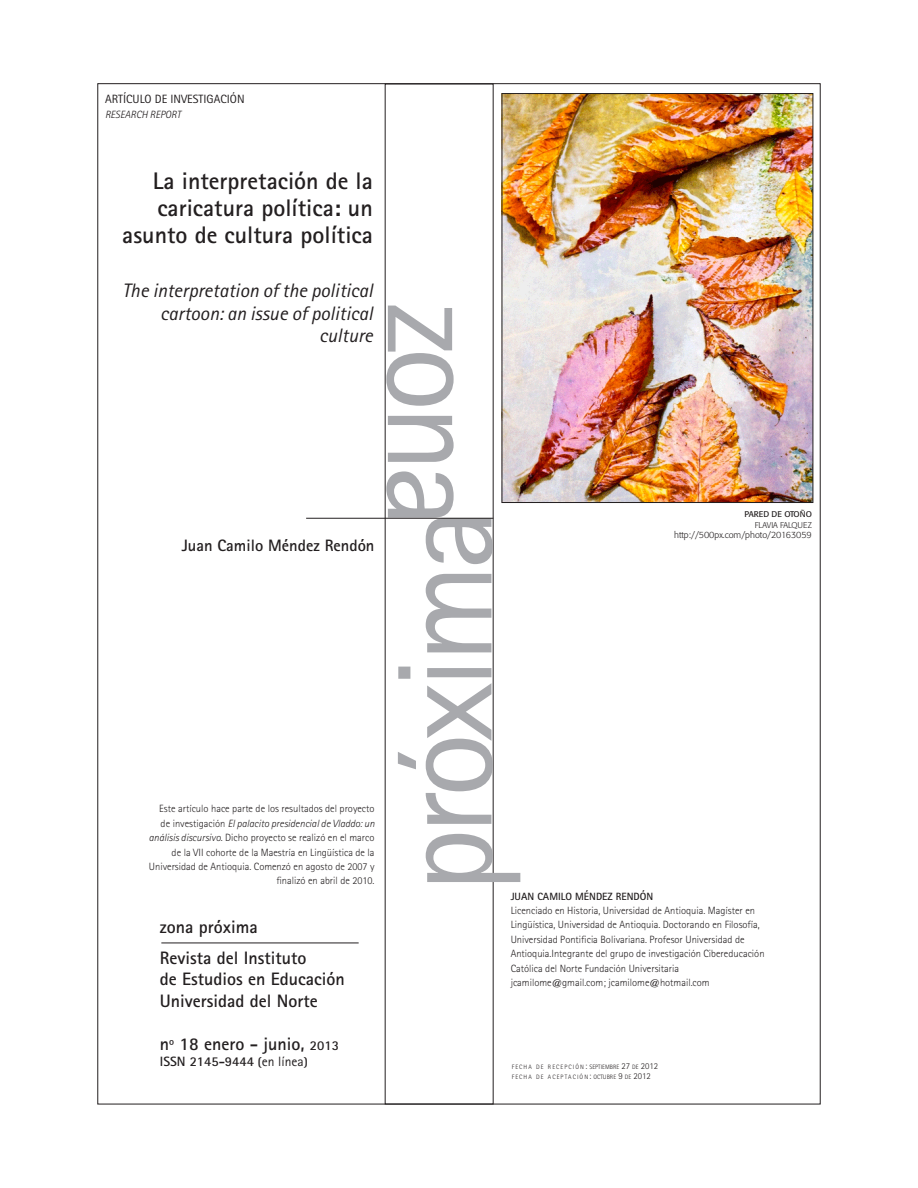
<style>
.page{position:relative;width:918px;height:1188px;background:#fff}
.page>*{position:absolute;margin:0;border:0;box-sizing:border-box;transform-origin:0 0}
.t1{font:135px "AT Rotis Sans Serif";letter-spacing:-.05em;color:#a8a9ad}
.Titulo_de_cap{font:700 24px/27px "AT Rotis Sans Serif";color:#231f20;text-align:right}
.Titulo_de_Cap_en_Ing{font:italic 19.5px/22.5px "AT Rotis Sans Serif";color:#231f20;text-align:right}
.t2{font:700 18px "AT Rotis Sans Serif";color:#231f20}
.Autores{font:700 16.5px "AT Rotis Sans Serif";color:#231f20}
.t3{font:700 13.5px "AT Rotis Sans Serif";color:#231f20}
.t4{font:12px "AT Rotis Sans Serif";color:#231f20}
.t5{font:300 10.5px/14.4px "AT Rotis Sans Serif";color:#231f20;text-align:right}
.t6{font:700 10.5px "AT Rotis Sans Serif";color:#231f20}
.t7{font:italic 300 10.5px "AT Rotis Sans Serif";color:#231f20}
.Pie_de_Ilustracion{font:300 9px "Formata";color:#231f20}
.Pie_de_Ilustracion-2{font:8.25px "Formata Light SC";color:#231f20}
.Pie_de_Ilustracion-3{font:8.25px "Formata";color:#231f20}
.t8{font:300 6.3px "AT Rotis Sans Serif";letter-spacing:.17em;color:#231f20}
.s1{font-style:italic}
.s2{font-size:13.5px}
.s3{font-size:12px}
.s4{font-weight:400}
.s5{font-size:9px}
</style>
<div class="page">
<img style="left:504px;top:95px;width:307px;height:406px">
<div style="left:502px;top:93px;width:311px;height:410px;border:1px solid #231f20"></div>
<hr style="left:161px;top:943px;width:198px;height:1px;background:#231f20">
<hr style="left:306px;top:518px;width:187px;height:1px;background:#231f20">
<p class="t4" style="left:105px;top:92px;width:141px">ARTÍCULO DE INVESTIGACIÓN</p>
<p class="t7" style="left:105px;top:108px;width:77px">RESEARCH REPORT</p>
<p class="Titulo_de_cap" style="left:122px;top:167px;width:252px">La interpretación de la caricatura política: un asunto de cultura política</p>
<p class="Titulo_de_Cap_en_Ing" style="left:122px;top:279px;width:252px">The interpretation of the political cartoon: an issue of political culture</p>
<p class="Autores" style="left:182px;top:535px;width:194px">Juan Camilo Méndez Rendón</p>
<p class="t5" style="left:149px;top:802px;width:227px">Este artículo hace parte de los resultados del proyecto de investigación <span class="s1">El palacito presidencial de Vladdo: un análisis discursivo</span>. Dicho proyecto se realizó en el marco de la VII cohorte de la Maestría en Lingüística de la Universidad de Antioquia. Comenzó en agosto de 2007 y finalizó en abril de 2010.</p>
<p class="t2" style="left:160px;top:916px;width:99px">zona próxima</p>
<p class="t2" style="left:160px;top:946px;width:148px">Revista del Instituto</p>
<p class="t2" style="left:160px;top:968px;width:186px">de Estudios en Educación</p>
<p class="t2" style="left:160px;top:989px;width:159px">Universidad del Norte</p>
<p class="t2" style="left:160px;top:1032px;width:180px">nº 18 enero - junio, <span class="s2">2013</span></p>
<p class="t3" style="left:160px;top:1053px;width:149px">ISSN 2145-9444 <span class="s3">(</span><span class="s4">en línea</span><span class="s3">)</span></p>
<p class="t1" style="left:513px;top:301px;width:228px;rotate:90deg">zona</p>
<p class="t1" style="left:366px;top:893px;width:387px;rotate:-90deg">próxima</p>
<p class="Pie_de_Ilustracion-3" style="left:744px;top:509px;width:69px">PARED DE OTOÑO</p>
<p class="Pie_de_Ilustracion-2" style="left:755px;top:520px;width:59px">FLAVIA FALQUEZ</p>
<p class="Pie_de_Ilustracion" style="left:674px;top:530px;width:139px">http://500px.com/photo/20163059</p>
<p class="t6" style="left:511px;top:889px;width:144px">JUAN CAMILO MÉNDEZ RENDÓN</p>
<p class="t5" style="left:511px;top:903px;width:255px;text-align:left">Licenciado en Historia, Universidad de Antioquia. Magíster en Lingüística, Universidad de Antioquia. Doctorando en Filosofía, Universidad Pontificia Bolivariana. Profesor Universidad de Antioquia.Integrante del grupo de investigación Cibereducación Católica del Norte Fundación Universitaria</p>
<p class="t5" style="left:511px;top:975px;width:201px">jcamilome@gmail.com; jcamilome@hotmail.com</p>
<p class="t8" style="left:512px;top:1063px;width:148px">FECHA DE RECEPCIÓN<span class="s5">:</span> SEPTIEMBRE <span class="s5">27</span> DE <span class="s5">2012</span></p>
<p class="t8" style="left:512px;top:1074px;width:141px">FECHA DE ACEPTACIÓN<span class="s5">:</span> OCTUBRE <span class="s5">9</span> DE <span class="s5">2012</span></p>
</div>
